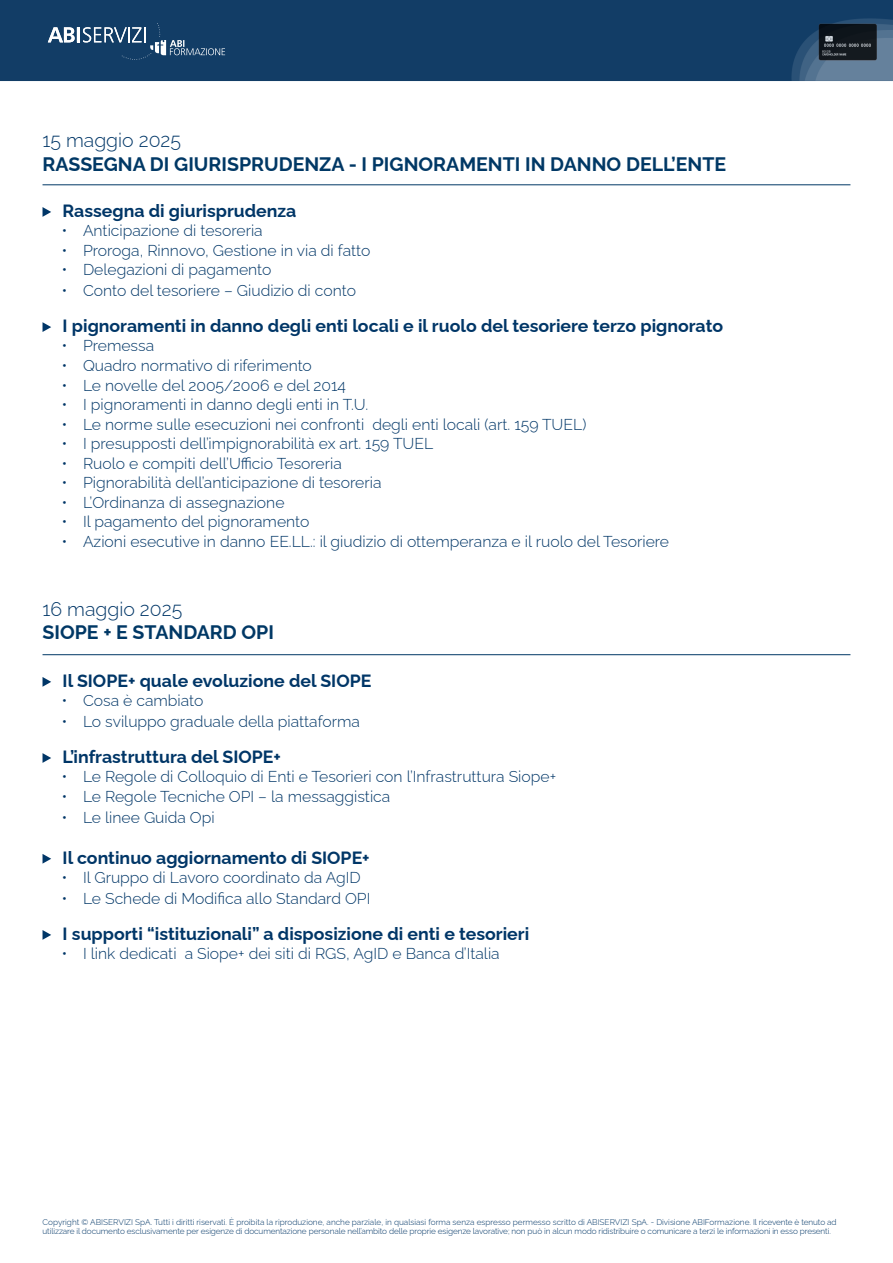
<style>
.page{position:relative;width:893px;height:1263px;background:#fff}
.page>*{position:absolute;margin:0;border:0;box-sizing:border-box;transform-origin:0 0}
.t1{font:700 19.5px "Raleway";color:#003865}
.t2{font:300 19.5px "Raleway";color:#003667}
.t3{font:700 17.7px "Raleway";color:#003667}
.t4{font:300 15.75px "Raleway";color:#003667}
.t5{font:300 8.25px/9px "Raleway";letter-spacing:-.01em;color:#003667}
</style>
<div class="page">
<img style="left:0;top:0;width:893px;height:81px">
<svg style="left:48px;top:23px;width:177px;height:37px;background:#33587b"></svg>
<hr style="left:43px;top:184px;width:807px;height:1px;background:#003865">
<hr style="left:43px;top:654px;width:807px;height:1px;background:#003865">
<svg style="left:43px;top:207px;width:8px;height:10px"></svg>
<svg style="left:43px;top:322px;width:8px;height:10px"></svg>
<svg style="left:43px;top:677px;width:8px;height:10px"></svg>
<svg style="left:43px;top:753px;width:8px;height:10px"></svg>
<svg style="left:43px;top:854px;width:8px;height:10px"></svg>
<svg style="left:43px;top:930px;width:8px;height:10px"></svg>
<p class="t2" style="left:43px;top:125px;width:140px">15 maggio 2025</p>
<p class="t1" style="left:43px;top:148px;width:685px">RASSEGNA DI GIURISPRUDENZA - I PIGNORAMENTI IN DANNO DELL’ENTE</p>
<p class="t3" style="left:63px;top:196px;width:235px">Rassegna di giurisprudenza</p>
<p class="t4" style="left:62px;top:218px;width:202px">• Anticipazione di tesoreria</p>
<p class="t4" style="left:62px;top:238px;width:310px">• Proroga, Rinnovo, Gestione in via di fatto</p>
<p class="t4" style="left:62px;top:257px;width:211px">• Delegazioni di pagamento</p>
<p class="t4" style="left:62px;top:278px;width:296px">• Conto del tesoriere – Giudizio di conto</p>
<p class="t3" style="left:63px;top:312px;width:662px">I pignoramenti in danno degli enti locali e il ruolo del tesoriere terzo pignorato</p>
<p class="t4" style="left:62px;top:333px;width:94px">• Premessa</p>
<p class="t4" style="left:62px;top:353px;width:252px">• Quadro normativo di riferimento</p>
<p class="t4" style="left:62px;top:372px;width:286px">• Le novelle del 2005/2006 e del 2014</p>
<p class="t4" style="left:62px;top:392px;width:308px">• I pignoramenti in danno degli enti in T.U.</p>
<p class="t4" style="left:62px;top:411px;width:526px">• Le norme sulle esecuzioni nei confronti degli enti locali (art. 159 TUEL)</p>
<p class="t4" style="left:62px;top:431px;width:373px">• I presupposti dell’impignorabilità ex art. 159 TUEL</p>
<p class="t4" style="left:62px;top:450px;width:282px">• Ruolo e compiti dell’Ufficio Tesoreria</p>
<p class="t4" style="left:62px;top:470px;width:321px">• Pignorabilità dell’anticipazione di tesoreria</p>
<p class="t4" style="left:62px;top:489px;width:224px">• L’Ordinanza di assegnazione</p>
<p class="t4" style="left:62px;top:509px;width:249px">• Il pagamento del pignoramento</p>
<p class="t4" style="left:62px;top:528px;width:609px">• Azioni esecutive in danno EE.LL.: il giudizio di ottemperanza e il ruolo del Tesoriere</p>
<p class="t2" style="left:43px;top:593px;width:141px">16 maggio 2025</p>
<p class="t1" style="left:43px;top:617px;width:233px">SIOPE + E STANDARD OPI</p>
<p class="t3" style="left:63px;top:666px;width:310px">Il SIOPE+ quale evoluzione del SIOPE</p>
<p class="t4" style="left:62px;top:688px;width:143px">• Cosa è cambiato</p>
<p class="t4" style="left:62px;top:709px;width:300px">• Lo sviluppo graduale della piattaforma</p>
<p class="t3" style="left:63px;top:742px;width:220px">L’infrastruttura del SIOPE+</p>
<p class="t4" style="left:62px;top:764px;width:496px">• Le Regole di Colloquio di Enti e Tesorieri con l’Infrastruttura Siope+</p>
<p class="t4" style="left:62px;top:784px;width:330px">• Le Regole Tecniche OPI – la messaggistica</p>
<p class="t4" style="left:62px;top:805px;width:154px">• Le linee Guida Opi</p>
<p class="t3" style="left:63px;top:843px;width:309px">Il continuo aggiornamento di SIOPE+</p>
<p class="t4" style="left:62px;top:865px;width:300px">• Il Gruppo di Lavoro coordinato da AgID</p>
<p class="t4" style="left:62px;top:886px;width:310px">• Le Schede di Modifica allo Standard OPI</p>
<p class="t3" style="left:63px;top:919px;width:468px">I supporti “istituzionali” a disposizione di enti e tesorieri</p>
<p class="t4" style="left:62px;top:941px;width:439px">• I link dedicati a Siope+ dei siti di RGS, AgID e Banca d’Italia</p>
<p class="t5" style="left:43px;top:1216px;width:796px">Copyright © ABISERVIZI SpA. Tutti i diritti riservati. È proibita la riproduzione, anche parziale, in qualsiasi forma senza espresso permesso scritto di ABISERVIZI SpA. - Divisione ABIFormazione. Il ricevente è tenuto ad utilizzare il documento esclusivamente per esigenze di documentazione personale nell’ambito delle proprie esigenze lavorative; non può in alcun modo ridistribuire o comunicare a terzi le informazioni in esso presenti.</p>
</div>
